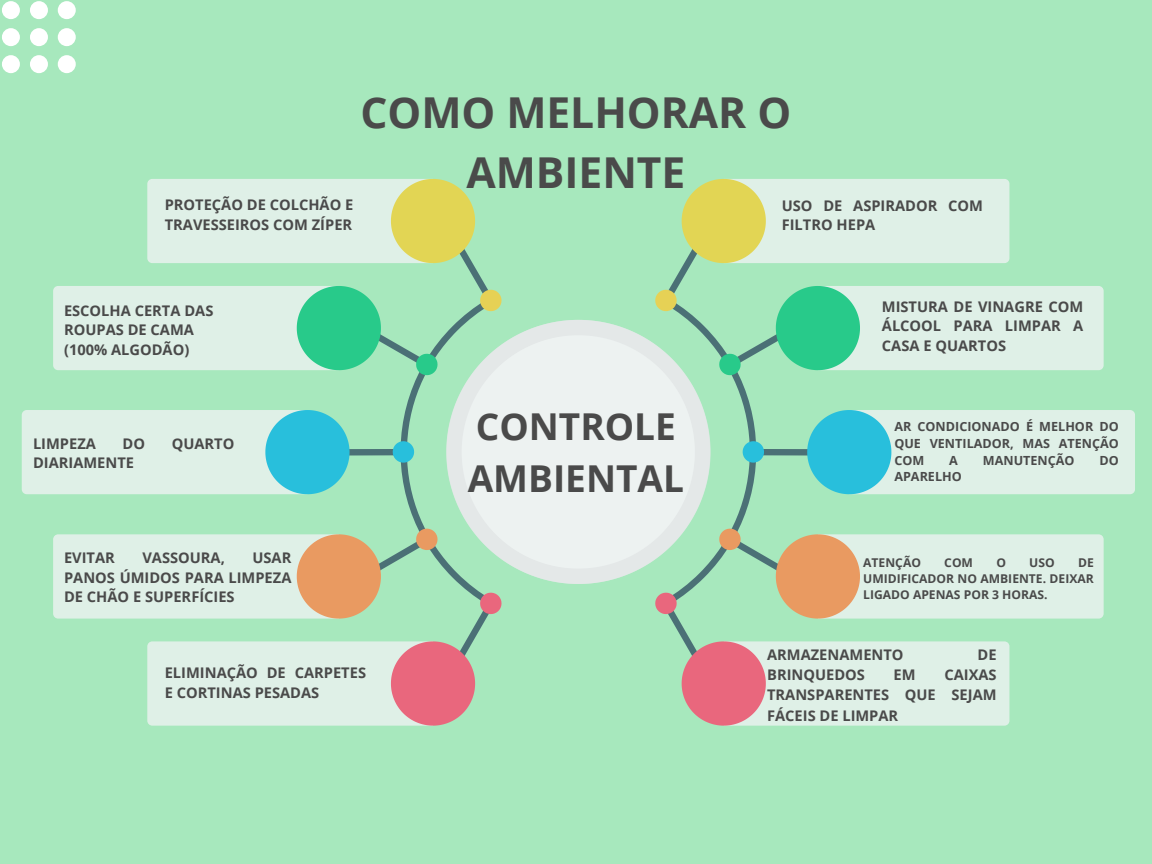
<style>
.page{position:relative;width:1152px;height:864px;background:#a7e8bd}
.page>*{position:absolute;margin:0;border:0;box-sizing:border-box;transform-origin:0 0}
.t1{font:700 42.6px/59.7px "Open Sans";color:#4a4a4a;text-align:center}
.t2{font:700 37.05px/51.9px "Open Sans";color:#4a4a4a}
.t3{font:700 14.7px/19.4px "Open Sans";color:#4a4a4a}
.t4{font:700 12.6px/16.6px "Open Sans";color:#4a4a4a;text-align:justify}
.t5{font:700 12.15px/16px "Open Sans";color:#4a4a4a;text-align:justify}
</style>
<div class="page">
<svg style="left:58px;top:1px;width:18px;height:72px"></svg>
<svg style="left:30px;top:1px;width:18px;height:72px"></svg>
<svg style="left:2px;top:1px;width:18px;height:72px"></svg>
<svg style="left:665px;top:263px;width:155px;height:378px"></svg>
<svg style="left:655px;top:592px;width:22px;height:22px"></svg>
<svg style="left:719px;top:528px;width:22px;height:22px"></svg>
<svg style="left:742px;top:441px;width:22px;height:22px"></svg>
<svg style="left:719px;top:353px;width:22px;height:22px"></svg>
<svg style="left:655px;top:289px;width:22px;height:22px"></svg>
<svg style="left:682px;top:179px;width:327px;height:84px;background:#dde9c7"></svg>
<svg style="left:776px;top:286px;width:328px;height:84px;background:#b8e8d2"></svg>
<svg style="left:682px;top:641px;width:327px;height:85px;background:#ded3cf"></svg>
<svg style="left:776px;top:534px;width:328px;height:85px;background:#dedeca"></svg>
<svg style="left:807px;top:410px;width:328px;height:84px;background:#b8e5e3"></svg>
<svg style="left:337px;top:263px;width:155px;height:378px"></svg>
<svg style="left:446px;top:320px;width:264px;height:264px"></svg>
<svg style="left:462px;top:335px;width:233px;height:234px;background:#e5efeb"></svg>
<svg style="left:480px;top:592px;width:22px;height:22px"></svg>
<svg style="left:416px;top:528px;width:22px;height:22px"></svg>
<svg style="left:392px;top:441px;width:22px;height:22px"></svg>
<svg style="left:416px;top:353px;width:22px;height:22px"></svg>
<svg style="left:480px;top:289px;width:22px;height:22px"></svg>
<svg style="left:147px;top:179px;width:328px;height:84px;background:#dde9c7"></svg>
<svg style="left:53px;top:286px;width:328px;height:84px;background:#b8e8d3"></svg>
<svg style="left:147px;top:641px;width:328px;height:85px;background:#ded3d0"></svg>
<svg style="left:53px;top:534px;width:328px;height:85px;background:#dedeca"></svg>
<svg style="left:22px;top:410px;width:328px;height:84px;background:#b8e5e3"></svg>
<p class="t3" style="left:165px;top:195px;width:190px">PROTEÇÃO DE COLCHÃO E<br>TRAVESSEIROS COM ZÍPER</p>
<h3 class="t1" style="left:360px;top:82px;width:432px">COMO MELHORAR O<br>AMBIENTE</h3>
<h3 class="t3" style="left:782px;top:195px;width:203px">USO DE ASPIRADOR COM<br>FILTRO HEPA</h3>
<p class="t3" style="left:64px;top:300px;width:151px">ESCOLHA CERTA DAS<br>ROUPAS DE CAMA (100% ALGODÃO)</p>
<h1 class="t3" style="left:33px;top:433px;width:64px">LIMPEZA</h1>
<h1 class="t3" style="left:123px;top:433px;width:24px">DO</h1>
<h1 class="t3" style="left:172px;top:433px;width:64px">QUARTO</h1>
<h1 class="t3" style="left:33px;top:453px;width:103px">DIARIAMENTE</h1>
<p class="t3" style="left:64px;top:548px;width:52px">EVITAR</p>
<p class="t3" style="left:142px;top:548px;width:84px">VASSOURA,</p>
<p class="t3" style="left:64px;top:548px;width:229px;text-align:justify;text-indent:188px">USAR PANOS ÚMIDOS PARA LIMPEZA DE CHÃO E SUPERFÍCIES</p>
<h3 class="t2" style="left:468px;top:400px;width:218px">CONTROLE<br>AMBIENTAL</h3>
<h3 class="t3" style="left:882px;top:297px;width:203px;text-align:justify">MISTURA DE VINAGRE COM ÁLCOOL PARA LIMPAR A CASA E QUARTOS</h3>
<h3 class="t4" style="left:894px;top:418px;width:226px">AR CONDICIONADO É MELHOR DO QUE VENTILADOR, MAS ATENÇÃO COM</h3>
<h3 class="t4" style="left:949px;top:451px;width:10px">A</h3>
<h3 class="t4" style="left:983px;top:451px;width:93px">MANUTENÇÃO</h3>
<h3 class="t4" style="left:1100px;top:451px;width:21px">DO</h3>
<h3 class="t4" style="left:894px;top:468px;width:69px">APARELHO</h3>
<h3 class="t5" style="left:863px;top:554px;width:59px">ATENÇÃO</h3>
<h3 class="t5" style="left:944px;top:554px;width:30px">COM</h3>
<h3 class="t5" style="left:996px;top:554px;width:11px">O</h3>
<h3 class="t5" style="left:1029px;top:554px;width:27px">USO</h3>
<h3 class="t5" style="left:863px;top:554px;width:232px;text-indent:215px">DE UMIDIFICADOR NO AMBIENTE. DEIXAR LIGADO APENAS POR 3 HORAS.</h3>
<h3 class="t3" style="left:165px;top:663px;width:203px">ELIMINAÇÃO DE CARPETES<br>E CORTINAS PESADAS</h3>
<p class="t3" style="left:767px;top:644px;width:138px">ARMAZENAMENTO</p>
<p class="t3" style="left:978px;top:644px;width:21px">DE</p>
<p class="t3" style="left:767px;top:665px;width:99px">BRINQUEDOS</p>
<p class="t3" style="left:894px;top:665px;width:24px">EM</p>
<p class="t3" style="left:767px;top:664px;width:231px;line-height:20.2px;text-align:justify;text-indent:177px">CAIXAS TRANSPARENTES QUE SEJAM FÁCEIS DE LIMPAR</p>
</div>
